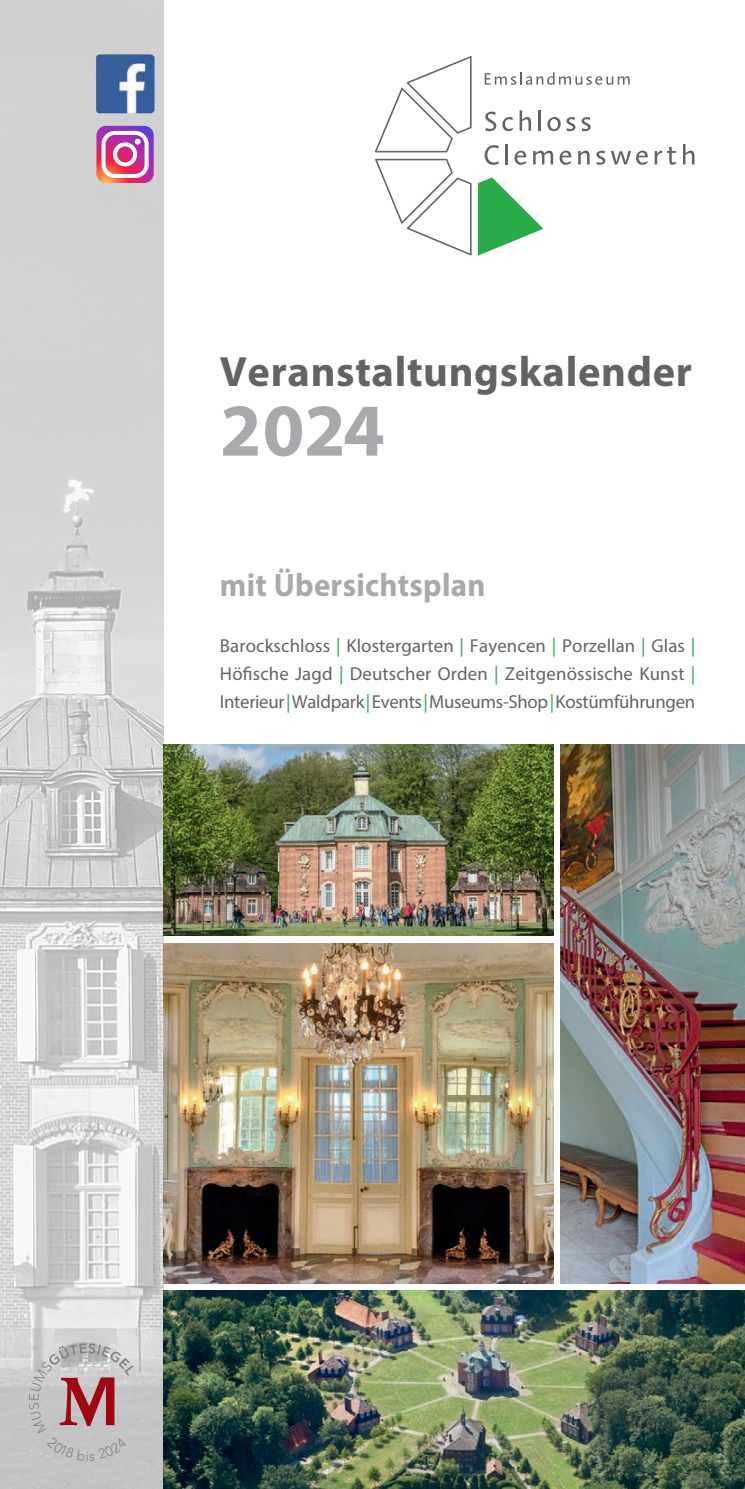
<style>
.page{position:relative;width:745px;height:1489px;background:#fff}
.page>*{position:absolute;margin:0;border:0;box-sizing:border-box;transform-origin:0 0}
.t1{font:700 75px "Myriad Pro";color:#a8a9ad}
.t2{font:700 42.5px "Myriad Pro";letter-spacing:.015em;color:#636366}
.t3{font:700 32.5px "Myriad Pro";letter-spacing:.01em;color:#a8a9ad;scale:.95 1}
.t4{font:18.75px/27.8px "Myriad Pro";letter-spacing:-.015em;color:#636366;text-align:justify}
.t5{font:300 13.75px "Avenir";color:#808285}
.s1{color:#29ab4a}
</style>
<div class="page">
<img style="left:0;top:0;width:163px;height:1488px">
<svg style="left:478px;top:177px;width:64px;height:78px"></svg>
<svg style="left:484px;top:72px;width:145px;height:13px"></svg>
<svg style="left:485px;top:112px;width:11px;height:19px"></svg>
<svg style="left:502px;top:117px;width:10px;height:14px"></svg>
<svg style="left:519px;top:110px;width:11px;height:21px"></svg>
<hr style="left:538px;top:110px;width:2px;height:21px;background:#636366">
<svg style="left:547px;top:117px;width:13px;height:14px"></svg>
<svg style="left:566px;top:117px;width:9px;height:14px"></svg>
<svg style="left:581px;top:117px;width:9px;height:14px"></svg>
<svg style="left:484px;top:145px;width:14px;height:20px"></svg>
<hr style="left:505px;top:144px;width:2px;height:20px;background:#636366">
<svg style="left:514px;top:151px;width:12px;height:14px"></svg>
<svg style="left:533px;top:151px;width:19px;height:13px"></svg>
<svg style="left:559px;top:151px;width:12px;height:14px"></svg>
<svg style="left:578px;top:151px;width:11px;height:13px"></svg>
<svg style="left:596px;top:151px;width:51px;height:14px"></svg>
<svg style="left:654px;top:147px;width:21px;height:18px"></svg>
<svg style="left:683px;top:144px;width:11px;height:20px"></svg>
<svg style="left:375px;top:159px;width:96px;height:96px"></svg>
<svg style="left:374px;top:56px;width:97px;height:96px"></svg>
<img style="left:95px;top:54px;width:59px;height:59px">
<svg style="left:96px;top:126px;width:57px;height:57px"></svg>
<img style="left:163px;top:943px;width:390px;height:340px">
<img style="left:560px;top:744px;width:184px;height:539px">
<img style="left:163px;top:744px;width:390px;height:191px">
<img style="left:163px;top:1290px;width:581px;height:198px">
<svg style="left:29px;top:1343px;width:104px;height:117px;background:#beaeb0"></svg>
<p class="t2" style="left:220px;top:344px;width:473px">Veranstaltungskalender</p>
<p class="t1" style="left:220px;top:381px;width:166px">2024</p>
<p class="t3" style="left:220px;top:563px;width:281px">mit Übersichtsplan</p>
<p class="t4" style="left:220px;top:631px;width:476px">Barockschloss <span class="s1">|</span> Klostergarten <span class="s1">|</span> Fayencen <span class="s1">|</span> Porzellan <span class="s1">|</span> Glas <span class="s1">| </span>Höfische Jagd <span class="s1">|</span> Deutscher Orden <span class="s1">|</span> Zeitgenössische Kunst <span class="s1">| </span>Interieur <span class="s1">|</span> Waldpark <span class="s1">|</span> Events <span class="s1">|</span> Museums-Shop <span class="s1">|</span> Kostümführungen</p>
<p class="t5" style="left:86px;top:1447px;width:5px">i</p>
</div>
